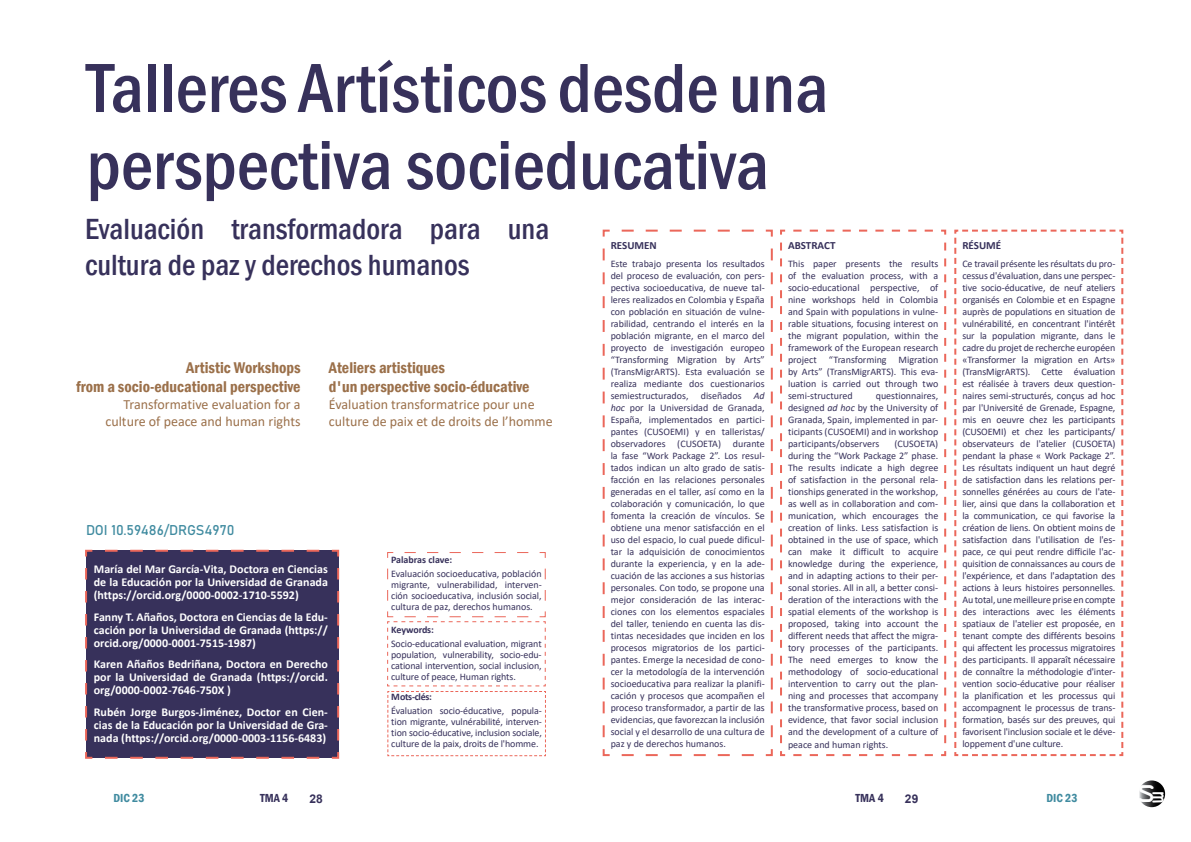
<style>
.page{position:relative;width:1191px;height:842px;background:#fff}
.page>*{position:absolute;margin:0;border:0;box-sizing:border-box;transform-origin:0 0}
.t1{font:500 condensed 72px/77px "Franklin Gothic";color:#37315b}
.t2{font:36px "OCRA Extended";color:#fff}
.t3{font:500 condensed 30px/36px "Franklin Gothic";color:#37315b}
.t4{font:24px "OCRA Extended";color:#fff}
.t5{font:600 condensed 16px/19.2px "Franklin Gothic";color:#9b704a}
.t6{font:14px/16.8px "Calibri";color:#9b704a}
.t7{font:14px "Bahnschrift";color:#408ba0}
.t8{font:700 12px/13px "Calibri";color:#fff;text-align:justify}
.t9{font:600 condensed 12px "Franklin Gothic";color:#408ba0}
.t10{font:600 condensed 12px "Franklin Gothic";color:#37315b}
.t11{font:700 12px "Arial";color:#37315b}
.t12{font:700 11px "Calibri";color:#37315b}
.t13{font:10px/12px "Calibri";color:#37315b;text-align:justify}
.t14{font:700 10px "Calibri";letter-spacing:-.01em;color:#37315b}
.t15{font:700 10px "Calibri";letter-spacing:-.03em;color:#37315b}
.s1{font-style:italic}
</style>
<div class="page">
<svg style="left:954px;top:229px;width:170px;height:528px"></svg>
<svg style="left:780px;top:229px;width:167px;height:528px"></svg>
<svg style="left:602px;top:229px;width:171px;height:528px"></svg>
<div style="left:85px;top:549px;width:255px;height:210px;background:#37315b"></div>
<svg style="left:387px;top:552px;width:159px;height:205px"></svg>
<svg style="left:1138px;top:780px;width:27px;height:27px"></svg>
<h1 class="t1" style="left:86px;top:49px;width:743px">Talleres Artísticos desde una perspectiva socieducativa</h1>
<h3 class="t3" style="left:85px;top:211px;width:465px">Evaluación transformadora para una cultura de paz y derechos humanos</h3>
<h3 class="t5" style="left:76px;top:358px;width:226px;text-align:right">Artistic Workshops<br>from a socio-educational perspective</h3>
<h3 class="t6" style="left:105px;top:396px;width:197px;text-align:right">Transformative evaluation for a culture of peace and human rights</h3>
<h3 class="t5" style="left:329px;top:358px;width:202px">Ateliers artistiques<br>d'un perspective socio-éducative</h3>
<h3 class="t6" style="left:329px;top:396px;width:225px">Évaluation transformatrice pour une culture de paix et de droits de l’homme</h3>
<h3 class="t7" style="left:86px;top:520px;width:150px">DOI 10.59486/DRGS4970</h3>
<p class="t8" style="left:94px;top:563px;width:236px">María del Mar García-Vita, Doctora en Ciencias de la Educación por la Universidad de Granada (https://orcid.org/0000-0002-1710-5592)</p>
<p class="t8" style="left:94px;top:610px;width:236px">Fanny T. Añaños, Doctora en Ciencias de la Edu&shy;cación por la Universidad de Granada (https:// orcid.org/0000-0001-7515-1987)</p>
<p class="t8" style="left:94px;top:658px;width:236px">Karen Añaños Bedriñana, Doctora en Derecho por la Universidad de Granada (https://orcid. org/0000-0002-7646-750X )</p>
<p class="t8" style="left:94px;top:705px;width:236px">Rubén Jorge Burgos-Jiménez, Doctor en Cien&shy;cias de la Educación por la Universidad de Gra&shy;nada (https://orcid.org/0000-0003-1156-6483)</p>
<p class="t14" style="left:391px;top:552px;width:63px">Palabras clave:</p>
<p class="t13" style="left:391px;top:567px;width:152px;line-height:11px">Evaluación socioeducativa, población migrante, vulnerabilidad, interven&shy;ción socioeducativa, inclusión social, cultura de paz, derechos humanos.</p>
<p class="t14" style="left:391px;top:623px;width:44px">Keywords:</p>
<p class="t13" style="left:391px;top:638px;width:152px;line-height:11px">Socio-educational evaluation, migrant population, vulnerability, socio-edu&shy;cational intervention, social inclusion, culture of peace, Human rights.</p>
<p class="t15" style="left:391px;top:690px;width:42px">Mots-clés:</p>
<p class="t13" style="left:391px;top:705px;width:152px;line-height:11px">Évaluation socio-éducative, popula&shy;tion migrante, vulnérabilité, interven&shy;tion socio-éducative, inclusion sociale, culture de la paix, droits de l'homme.</p>
<p class="t12" style="left:610px;top:238px;width:48px">RESUMEN</p>
<p class="t13" style="left:610px;top:257px;width:156px">Este trabajo presenta los resultados del proceso de evaluación, con pers&shy;pectiva socioeducativa, de nueve tal&shy;leres realizados en Colombia y España con población en situación de vulne&shy;rabilidad, centrando el interés en la población migrante, en el marco del proyecto de investigación europeo “Transforming Migration by Arts” (TransMigrARTS). Esta evaluación se realiza mediante dos cuestionarios semiestructurados, diseñados <span class="s1">Ad hoc</span> por la Universidad de Granada, España, implementados en partici&shy;pantes (CUSOEMI) y en talleristas/ observadores (CUSOETA) durante la fase “Work Package 2”. Los resul&shy;tados indican un alto grado de satis&shy;facción en las relaciones personales generadas en el taller, así como en la colaboración y comunicación, lo que fomenta la creación de vínculos. Se obtiene una menor satisfacción en el uso del espacio, lo cual puede dificul&shy;tar la adquisición de conocimientos durante la experiencia, y en la ade&shy;cuación de las acciones a sus historias personales. Con todo, se propone una mejor consideración de las interac&shy;ciones con los elementos espaciales del taller, teniendo en cuenta las dis&shy;tintas necesidades que inciden en los procesos migratorios de los partici&shy;pantes. Emerge la necesidad de cono&shy;cer la metodología de la intervención socioeducativa para realizar la planifi&shy;cación y procesos que acompañen el proceso transformador, a partir de las evidencias, que favorezcan la inclusión social y el desarrollo de una cultura de paz y de derechos humanos.</p>
<p class="t12" style="left:788px;top:238px;width:49px">ABSTRACT</p>
<p class="t13" style="left:788px;top:257px;width:152px">This paper presents the results of the evaluation process, with a socio-educational perspective, of nine workshops held in Colombia and Spain with populations in vulne&shy;rable situations, focusing interest on the migrant population, within the framework of the European research project “Transforming Migration by Arts” (TransMigrARTS). This eva&shy;luation is carried out through two semi-structured</p>
<p class="t13" style="left:788px;top:389px;width:152px;text-indent:88px">questionnaires, designed <span class="s1">ad hoc</span> by the University of Granada, Spain, implemented in par&shy;ticipants (CUSOEMI) and in workshop participants/observers</p>
<p class="t13" style="left:788px;top:437px;width:152px;text-indent:106px">(CUSOETA) during the “Work Package 2” phase.<br>The results indicate a high degree of satisfaction in the personal rela&shy;tionships generated in the workshop, as well as in collaboration and com&shy;munication, which encourages the creation of links. Less satisfaction is obtained in the use of space, which can make it difficult to acquire knowledge during the experience, and in adapting actions to their per&shy;sonal stories. All in all, a better consi&shy;deration of the interactions with the spatial elements of the workshop is proposed, taking into account the different needs that affect the migra&shy;tory processes of the participants.<br>The need emerges to know the methodology of socio-educational intervention to carry out the plan&shy;ning and processes that accompany the transformative process, based on evidence, that favor social inclusion and the development of a culture of</p>
<p class="t13" style="left:788px;top:738px;width:102px">peace and human rights.</p>
<p class="t12" style="left:962px;top:238px;width:40px">RÉSUMÉ</p>
<p class="t13" style="left:962px;top:257px;width:155px">Ce travail présente les résultats du pro&shy;cessus d'évaluation, dans une perspec&shy;tive socio-éducative, de neuf ateliers organisés en Colombie et en Espagne auprès de populations en situation de vulnérabilité, en concentrant l'intérêt sur la population migrante, dans le cadre du projet de recherche européen «Transformer la migration en Arts» (TransMigrARTS). Cette évaluation est réalisée à travers deux question&shy;naires semi-structurés, conçus ad hoc par l'Université de Grenade, Espagne, mis en oeuvre chez les participants (CUSOEMI) et chez les participants/ observateurs de l'atelier (CUSOETA) pendant la phase « Work Package 2”.<br>Les résultats indiquent un haut degré de satisfaction dans les relations per&shy;sonnelles générées au cours de l'ate&shy;lier, ainsi que dans la collaboration et la communication, ce qui favorise la création de liens. On obtient moins de satisfaction dans l'utilisation de l'es&shy;pace, ce qui peut rendre difficile l'ac&shy;quisition de connaissances au cours de l'expérience, et dans l'adaptation des actions à leurs histoires personnelles.<br>Au total, une meilleure prise en compte des interactions avec les éléments spatiaux de l'atelier est proposée, en tenant compte des différents besoins qui affectent les processus migratoires des participants. Il apparaît nécessaire de connaître la méthodologie d'inter&shy;vention socio-éducative pour réaliser la planification et les processus qui accompagnent le processus de trans&shy;formation, basés sur des preuves, qui favorisent l'inclusion sociale et le déve&shy;loppement d'une culture.</p>
<p class="t9" style="left:113px;top:790px;width:33px">DIC 23</p>
<p class="t10" style="left:260px;top:790px;width:30px">TMA 4</p>
<p class="t11" style="left:309px;top:790px;width:15px">28</p>
<p class="t10" style="left:855px;top:790px;width:30px">TMA 4</p>
<p class="t11" style="left:905px;top:790px;width:15px">29</p>
<p class="t9" style="left:1046px;top:790px;width:33px">DIC 23</p>
<h2 class="t2" style="left:1135px;top:772px;width:23px">s</h2>
<h3 class="t4" style="left:1173px;top:790px;width:16px;rotate:90deg">m</h3>
</div>
